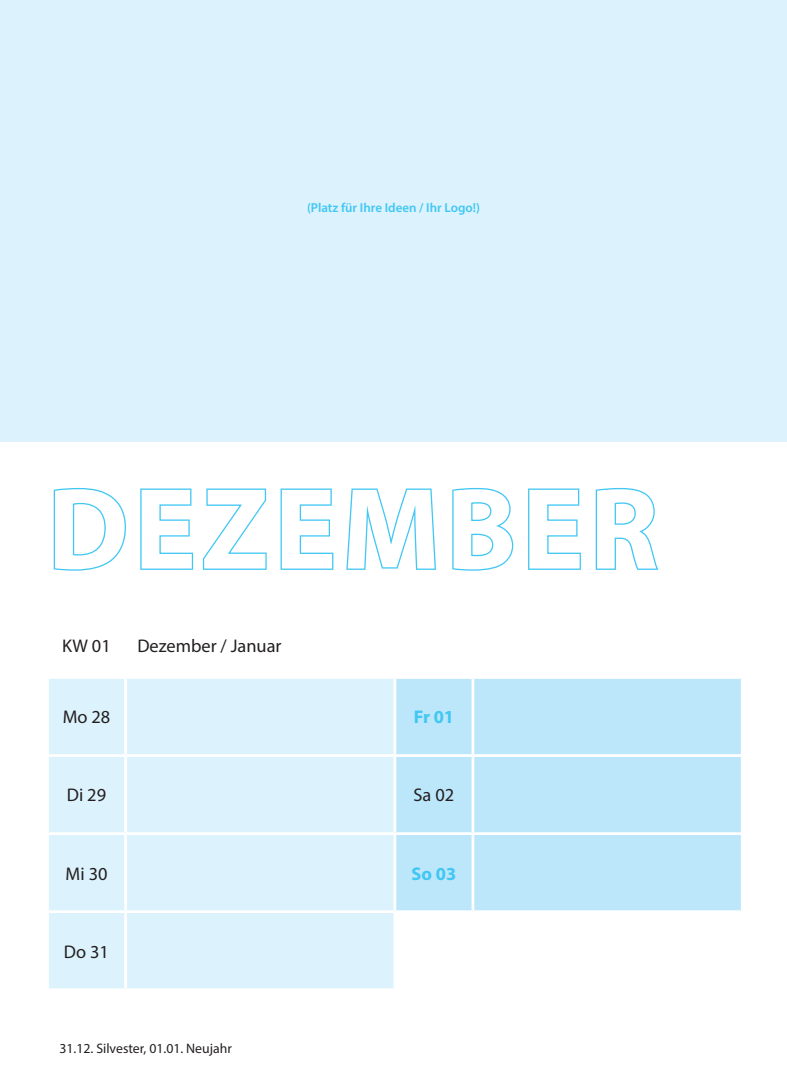
<style>
.page{position:relative;width:787px;height:1092px;background:#fff}
.page>*{position:absolute;margin:0;border:0;box-sizing:border-box;transform-origin:0 0}
.t1{font:700 116.75px "Myriad Pro";letter-spacing:.045em;color:#fff}
.t2{font:18.25px "Myriad Pro";color:#231f20}
.t3{font:700 18.25px "Myriad Pro";color:#40c7f4}
.t4{font:13.75px "Myriad Pro";color:#231f20}
.t5{font:600 13px "Myriad Pro";color:#40c7f4}
</style>
<div class="page">
<div style="left:49px;top:679px;width:344px;height:309px;background:#dcf2fc"></div>
<div style="left:396px;top:679px;width:344px;height:231px;background:#bce6fa"></div>
<hr style="left:124px;top:678px;width:3px;height:76px;background:#fff">
<hr style="left:471px;top:678px;width:3px;height:76px;background:#fff">
<hr style="left:46px;top:754px;width:80px;height:2px;background:#fff">
<hr style="left:126px;top:754px;width:269px;height:2px;background:#fff">
<hr style="left:124px;top:756px;width:3px;height:76px;background:#fff">
<hr style="left:395px;top:754px;width:78px;height:2px;background:#fff">
<hr style="left:473px;top:754px;width:270px;height:2px;background:#fff">
<hr style="left:471px;top:756px;width:3px;height:76px;background:#fff">
<hr style="left:46px;top:832px;width:80px;height:2px;background:#fff">
<hr style="left:126px;top:832px;width:269px;height:2px;background:#fff">
<hr style="left:124px;top:834px;width:3px;height:76px;background:#fff">
<hr style="left:395px;top:832px;width:78px;height:2px;background:#fff">
<hr style="left:473px;top:832px;width:270px;height:2px;background:#fff">
<hr style="left:471px;top:834px;width:3px;height:76px;background:#fff">
<hr style="left:46px;top:910px;width:80px;height:3px;background:#fff">
<hr style="left:126px;top:910px;width:269px;height:3px;background:#fff">
<hr style="left:124px;top:913px;width:3px;height:75px;background:#fff">
<div style="left:0;top:0;width:787px;height:442px;background:#dcf2fc"></div>
<svg style="left:53px;top:487px;width:73px;height:84px"></svg>
<svg style="left:140px;top:488px;width:54px;height:82px"></svg>
<svg style="left:202px;top:488px;width:65px;height:82px"></svg>
<svg style="left:280px;top:488px;width:54px;height:82px"></svg>
<svg style="left:346px;top:488px;width:90px;height:82px"></svg>
<svg style="left:452px;top:487px;width:62px;height:84px"></svg>
<svg style="left:528px;top:488px;width:53px;height:82px"></svg>
<svg style="left:595px;top:487px;width:64px;height:83px"></svg>
<p class="t5" style="left:307px;top:200px;width:174px">(Platz für Ihre Ideen / Ihr Logo!)</p>
<h1 class="t1" style="left:47px;top:453px;width:612px">DEZEMBER</h1>
<p class="t2" style="left:62px;top:634px;width:50px">KW 01</p>
<p class="t2" style="left:137px;top:634px;width:146px">Dezember / Januar</p>
<p class="t2" style="left:63px;top:706px;width:49px">Mo 28</p>
<p class="t3" style="left:414px;top:705px;width:42px">Fr 01</p>
<p class="t2" style="left:67px;top:784px;width:41px">Di 29</p>
<p class="t2" style="left:413px;top:784px;width:42px">Sa 02</p>
<p class="t2" style="left:66px;top:862px;width:43px">Mi 30</p>
<p class="t3" style="left:411px;top:861px;width:46px">So 03</p>
<p class="t2" style="left:64px;top:940px;width:47px">Do 31</p>
<p class="t4" style="left:59px;top:1040px;width:174px">31.12. Silvester, 01.01. Neujahr</p>
</div>
